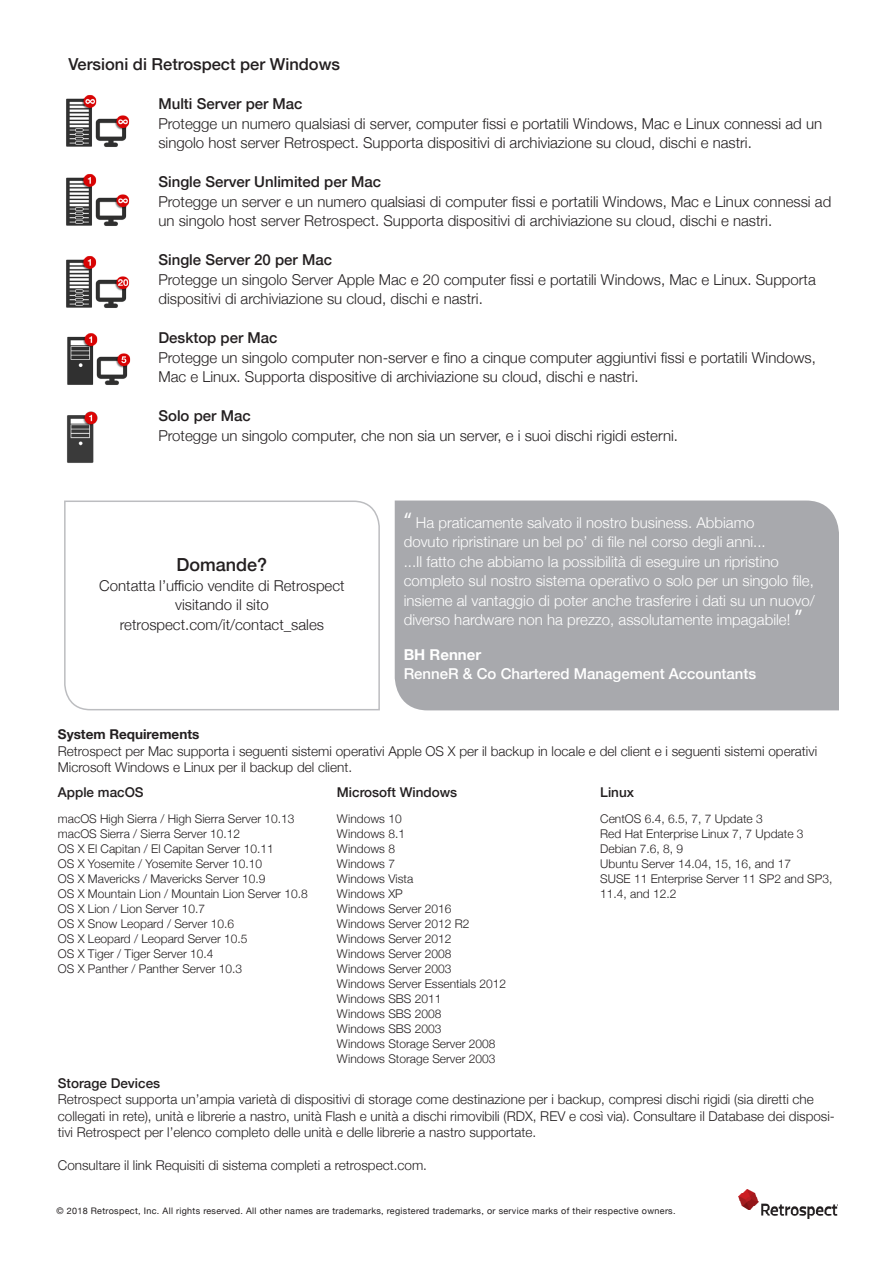
<style>
.page{position:relative;width:893px;height:1263px;background:#fff}
.page>*{position:absolute;margin:0;border:0;box-sizing:border-box;transform-origin:0 0}
.t1{font:500 18px "Helvetica Neue";color:#231f20}
.t2{font:500 16.5px "Helvetica Neue";color:#231f20}
.t3{font:300 15px/19.5px "Helvetica Neue";color:#231f20}
.t4{font:300 15px/19.5px "Helvetica Neue";color:#fff}
.t5{font:500 15px "Helvetica Neue";color:#231f20}
.t6{font:500 15px "Helvetica Neue";color:#fff}
.t7{font:700 15px "Helvetica Neue";color:#fff}
.t8{font:300 13.5px/16.5px "Helvetica Neue";color:#231f20}
.t9{font:500 13.5px "Helvetica Neue";color:#231f20}
.t10{font:700 13.5px "Helvetica Neue";color:#231f20}
.t11{font:300 12px/15px "Helvetica Neue";color:#231f20}
.heading_02{font:9px "Helvetica Neue";letter-spacing:.035em;color:#231f20}
.s1{font-family:"Myriad Pro";font-weight:400;font-size:22.5px}
</style>
<div class="page">
<svg style="left:64px;top:500px;width:316px;height:211px"></svg>
<img style="left:67px;top:333px;width:64px;height:52px">
<img style="left:66px;top:256px;width:64px;height:52px">
<img style="left:66px;top:174px;width:64px;height:52px">
<img style="left:66px;top:95px;width:64px;height:52px">
<div style="left:395px;top:500px;width:444px;height:210px;background:#a8a9ad"></div>
<img style="left:738px;top:1190px;width:100px;height:29px">
<img style="left:67px;top:411px;width:31px;height:52px">
<p class="t2" style="left:68px;top:51px;width:273px">Versioni di Retrospect per Windows</p>
<p class="t5" style="left:158px;top:92px;width:146px">Multi Server per Mac</p>
<p class="t3" style="left:158px;top:112px;width:665px">Protegge un numero qualsiasi di server, computer fissi e portatili Windows, Mac e Linux connessi ad un singolo host server Retrospect. Supporta dispositivi di archiviazione su cloud, dischi e nastri.</p>
<p class="t5" style="left:158px;top:170px;width:224px">Single Server Unlimited per Mac</p>
<p class="t3" style="left:158px;top:190px;width:674px">Protegge un server e un numero qualsiasi di computer fissi e portatili Windows, Mac e Linux connessi ad un singolo host server Retrospect. Supporta dispositivi di archiviazione su cloud, dischi e nastri.</p>
<p class="t5" style="left:158px;top:248px;width:175px">Single Server 20 per Mac</p>
<p class="t3" style="left:158px;top:268px;width:659px">Protegge un singolo Server Apple Mac e 20 computer fissi e portatili Windows, Mac e Linux. Supporta dispositivi di archiviazione su cloud, dischi e nastri.</p>
<p class="t5" style="left:158px;top:326px;width:121px">Desktop per Mac</p>
<p class="t3" style="left:158px;top:346px;width:659px">Protegge un singolo computer non-server e fino a cinque computer aggiuntivi fissi e portatili Windows,<br>Mac e Linux. Supporta dispositive di archiviazione su cloud, dischi e nastri.</p>
<p class="t5" style="left:158px;top:404px;width:94px">Solo per Mac</p>
<p class="t3" style="left:158px;top:424px;width:521px">Protegge un singolo computer, che non sia un server, e i suoi dischi rigidi esterni.</p>
<p class="t1" style="left:177px;top:550px;width:92px">Domande?</p>
<p class="t3" style="left:99px;top:574px;width:247px">Contatta l’ufficio vendite di Retrospect</p>
<p class="t3" style="left:175px;top:594px;width:95px">visitando il sito</p>
<p class="t3" style="left:120px;top:613px;width:206px">retrospect.com/it/contact_sales</p>
<p class="t4" style="left:404px;top:511px;width:364px"><span class="s1">“</span> Ha praticamente salvato il nostro business. Abbiamo dovuto ripristinare un bel po’ di file nel corso degli anni...</p>
<p class="t4" style="left:404px;top:550px;width:412px">...Il fatto che abbiamo la possibilità di eseguire un ripristino completo sul nostro sistema operativo o solo per un singolo file, insieme al vantaggio di poter anche trasferire i dati su un nuovo/ diverso hardware non ha prezzo, assolutamente impagabile! <span class="s1">”</span></p>
<p class="t7" style="left:404px;top:643px;width:79px">BH Renner</p>
<p class="t6" style="left:404px;top:662px;width:354px">RenneR &amp; Co Chartered Management Accountants</p>
<p class="t10" style="left:58px;top:724px;width:143px">System Requirements</p>
<p class="t8" style="left:58px;top:741px;width:761px">Retrospect per Mac supporta i seguenti sistemi operativi Apple OS X per il backup in locale e del client e i seguenti sistemi operativi<br>Microsoft Windows e Linux per il backup del client.</p>
<p class="t9" style="left:58px;top:781px;width:87px">Apple macOS</p>
<p class="t9" style="left:337px;top:781px;width:122px">Microsoft Windows</p>
<p class="t9" style="left:600px;top:781px;width:35px">Linux</p>
<p class="t11" style="left:58px;top:810px;width:238px">macOS High Sierra / High Sierra Server 10.13</p>
<p class="t11" style="left:58px;top:825px;width:184px">macOS Sierra / Sierra Server 10.12</p>
<p class="t11" style="left:58px;top:840px;width:217px">OS X El Capitan / El Capitan Server 10.11</p>
<p class="t11" style="left:58px;top:855px;width:206px">OS X Yosemite / Yosemite Server 10.10</p>
<p class="t11" style="left:58px;top:870px;width:209px">OS X Mavericks / Mavericks Server 10.9</p>
<p class="t11" style="left:58px;top:885px;width:251px">OS X Mountain Lion / Mountain Lion Server 10.8</p>
<p class="t11" style="left:58px;top:900px;width:149px">OS X Lion / Lion Server 10.7</p>
<p class="t11" style="left:58px;top:915px;width:178px">OS X Snow Leopard / Server 10.6</p>
<p class="t11" style="left:58px;top:930px;width:191px">OS X Leopard / Leopard Server 10.5</p>
<p class="t11" style="left:58px;top:945px;width:157px">OS X Tiger / Tiger Server 10.4</p>
<p class="t11" style="left:58px;top:960px;width:186px">OS X Panther / Panther Server 10.3</p>
<p class="t11" style="left:600px;top:810px;width:164px">CentOS 6.4, 6.5, 7, 7 Update 3</p>
<p class="t11" style="left:600px;top:825px;width:205px">Red Hat Enterprise Linux 7, 7 Update 3</p>
<p class="t11" style="left:600px;top:840px;width:84px">Debian 7.6, 8, 9</p>
<p class="t11" style="left:600px;top:855px;width:192px">Ubuntu Server 14.04, 15, 16, and 17</p>
<p class="t11" style="left:600px;top:870px;width:234px">SUSE 11 Enterprise Server 11 SP2 and SP3,<br>11.4, and 12.2</p>
<p class="t11" style="left:337px;top:810px;width:66px">Windows 10</p>
<p class="t11" style="left:337px;top:825px;width:70px">Windows 8.1</p>
<p class="t11" style="left:337px;top:840px;width:60px">Windows 8</p>
<p class="t11" style="left:337px;top:855px;width:60px">Windows 7</p>
<p class="t11" style="left:337px;top:870px;width:78px">Windows Vista</p>
<p class="t11" style="left:337px;top:885px;width:67px">Windows XP</p>
<p class="t11" style="left:337px;top:900px;width:116px">Windows Server 2016</p>
<p class="t11" style="left:337px;top:915px;width:134px">Windows Server 2012 R2</p>
<p class="t11" style="left:337px;top:930px;width:116px">Windows Server 2012</p>
<p class="t11" style="left:337px;top:945px;width:116px">Windows Server 2008</p>
<p class="t11" style="left:337px;top:960px;width:116px">Windows Server 2003</p>
<p class="t11" style="left:337px;top:975px;width:171px">Windows Server Essentials 2012</p>
<p class="t11" style="left:337px;top:990px;width:106px">Windows SBS 2011</p>
<p class="t11" style="left:337px;top:1005px;width:106px">Windows SBS 2008</p>
<p class="t11" style="left:337px;top:1020px;width:106px">Windows SBS 2003</p>
<p class="t11" style="left:337px;top:1035px;width:160px">Windows Storage Server 2008</p>
<p class="t11" style="left:337px;top:1050px;width:160px">Windows Storage Server 2003</p>
<p class="t9" style="left:58px;top:1072px;width:104px">Storage Devices</p>
<p class="t8" style="left:58px;top:1090px;width:778px">Retrospect supporta un’ampia varietà di dispositivi di storage come destinazione per i backup, compresi dischi rigidi (sia diretti che collegati in rete), unità e librerie a nastro, unità Flash e unità a dischi rimovibili (RDX, REV e così via). Consultare il Database dei disposi&shy;tivi Retrospect per l’elenco completo delle unità e delle librerie a nastro supportate.</p>
<p class="t8" style="left:58px;top:1156px;width:371px">Consultare il link Requisiti di sistema completi a retrospect.com.</p>
<p class="heading_02" style="left:56px;top:1205px;width:621px">© 2018 Retrospect, Inc. All rights reserved. All other names are trademarks, registered trademarks, or service marks of their respective owners.</p>
</div>
